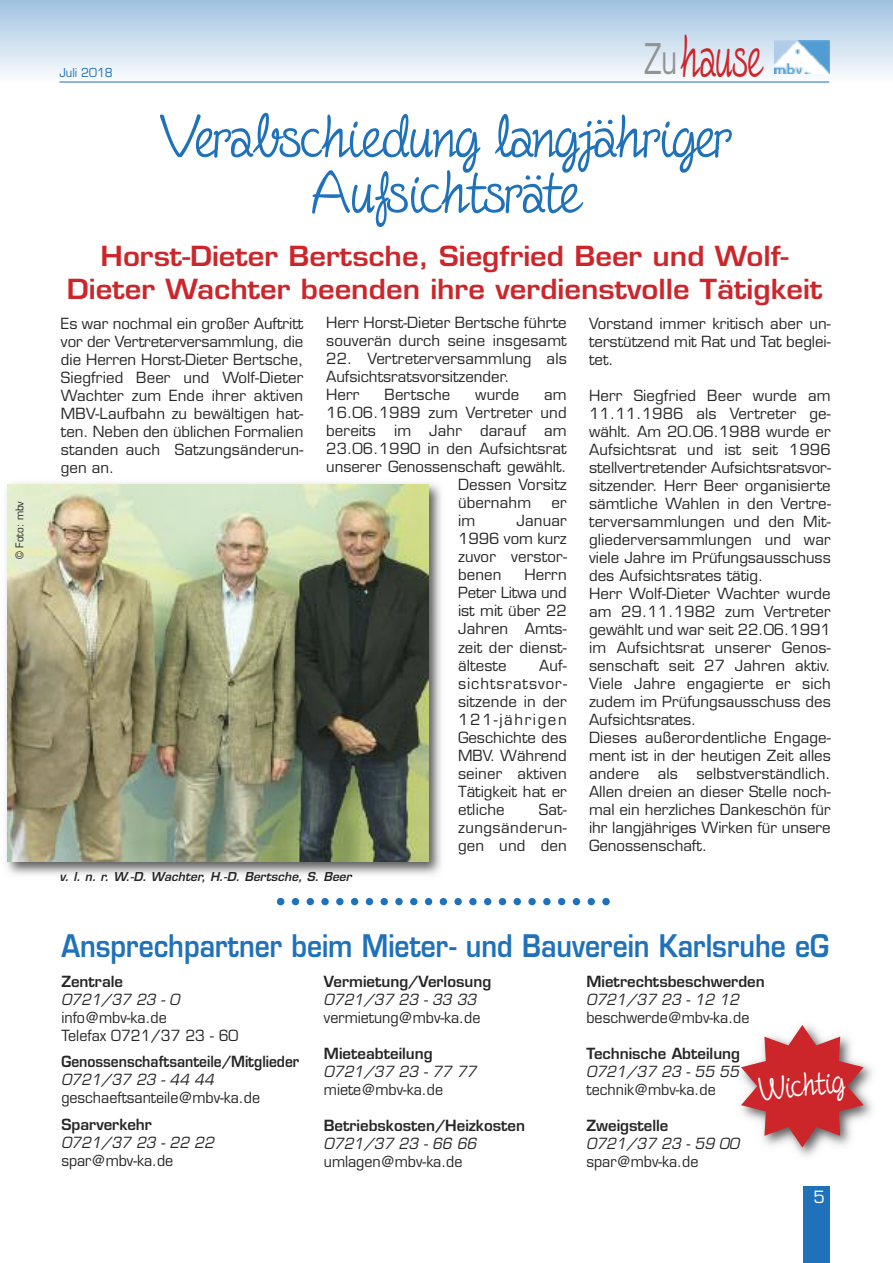
<style>
.page{position:relative;width:893px;height:1263px;background:#fff}
.page>*{position:absolute;margin:0;border:0;box-sizing:border-box;transform-origin:0 0}
.t1{font:66.6px/55.5px "Fineliner Script";color:#1f71b9;text-align:center}
.t2{font:66.3px "Fineliner Script";color:#cc262b;scale:.7 1}
.t3{font:36.9px "Fineliner Script";color:#fff;scale:.95 1}
.t4{font:600 30.3px "Eurostile";color:#1f71b9;scale:.87 1}
.t5{font:600 27px/33px "Eurostile";color:#cc262b;text-align:center;scale:1.08 1}
.t6{font:16.5px "Eurostile";color:#fff}
.t7{font:15px/18px "Eurostile";letter-spacing:.005em;color:#272627;text-align:justify}
.t8{font:15px/18px "Eurostile";letter-spacing:.005em;color:#272627;scale:.95 1}
.t9{font:600 15px "Eurostile";color:#272627}
.t10{font:italic 15px "Eurostile";letter-spacing:.005em;color:#272627;scale:.95 1}
.t11{font:600 15px "Eurostile";color:#272627;scale:.92 1}
.t12{font:italic 600 12px "Eurostile";letter-spacing:.005em;color:#272627}
.t13{font:12px "Eurostile";color:#1f71b9;scale:.95 1}
.t14{font:10.5px "Eurostile";color:#272627;scale:.95 1}
.s1{font-family:"Eurostile";font-size:41.25px;color:#939393}
</style>
<div class="page">
<div style="left:0;top:0;width:893px;height:82px;background:linear-gradient(to bottom,#9ec1e1,#fafcfe)"></div>
<img style="left:774px;top:41px;width:55px;height:32px">
<div style="left:803px;top:1186px;width:26px;height:77px;background:#1f71b9"></div>
<hr style="left:60px;top:82px;width:769px;height:1px;background:#1f71b9">
<img style="left:6px;top:483px;width:435px;height:392px">
<img style="left:7px;top:485px;width:421px;height:377px">
<img style="left:795px;top:1063px;width:77px;height:93px">
<svg style="left:741px;top:1025px;width:123px;height:122px"></svg>
<svg style="left:277px;top:898px;width:333px;height:7px"></svg>
<p class="t14" style="left:15px;top:559px;width:63px;rotate:-90deg">© Foto: mbv</p>
<p class="t13" style="left:60px;top:68px;width:58px">Juli 2018</p>
<h2 class="t2" style="left:644px;top:22px;width:170px"><span class="s1">Zu</span>hause</h2>
<h1 class="t1" style="left:159px;top:111px;width:575px">Verabschiedung langjähriger<br>Aufsichtsräte</h1>
<h3 class="t5" style="left:67px;top:242px;width:701px">Horst-Dieter Bertsche, Siegfried Beer und Wolf-<br>Dieter Wachter beenden ihre verdienstvolle Tätigkeit</h3>
<p class="t7" style="left:326px;top:315px;width:242px">Herr Horst-Dieter Bertsche führte souverän durch seine insgesamt</p>
<p class="t7" style="left:326px;top:351px;width:242px;text-align:left">22. Vertreterversammlung als<br>Aufsichtsratsvorsitzender.<br>Herr</p>
<p class="t7" style="left:589px;top:316px;width:243px">Vorstand immer kritisch aber un&shy;terstützend mit Rat und Tat beglei&shy;tet.</p>
<p class="t7" style="left:589px;top:388px;width:243px;text-align:left">Herr Siegfried Beer wurde am<br>11.11.1986 als Vertreter ge&shy;wählt. Am 20.06.1988 wurde er<br>Aufsichtsrat und ist seit 1996 stellvertretender Aufsichtsratsvor&shy;sitzender. Herr Beer organisierte sämtliche Wahlen in den Vertre&shy;terversammlungen und den Mit&shy;gliederversammlungen und war viele Jahre im Prüfungsausschuss des Aufsichtsrates tätig.<br>Herr Wolf-Dieter Wachter wurde am 29.11.1982 zum Vertreter gewählt und war seit 22.06.1991 im Aufsichtsrat unserer Genos&shy;senschaft seit 27 Jahren aktiv.<br>Viele Jahre engagierte er sich zudem im Prüfungsausschuss des<br>Aufsichtsrates.<br>Dieses außerordentliche Engage&shy;ment ist in der heutigen Zeit alles andere als selbstverständlich.<br>Allen dreien an dieser Stelle noch&shy;mal ein herzliches Dankeschön für ihr langjähriges Wirken für unsere<br>Genossenschaft.</p>
<p class="t7" style="left:61px;top:316px;width:244px">Es war nochmal ein großer Auftritt vor der Vertreterversammlung, die die Herren Horst-Dieter Bertsche, Siegfried Beer und Wolf-Dieter Wachter zum Ende ihrer aktiven MBV-Laufbahn zu bewältigen hat&shy;ten. Neben den üblichen Formalien standen auch Satzungsänderun&shy;gen an.</p>
<p class="t7" style="left:384px;top:387px;width:67px">Bertsche</p>
<p class="t7" style="left:475px;top:387px;width:46px">wurde</p>
<p class="t7" style="left:544px;top:387px;width:24px">am</p>
<p class="t7" style="left:326px;top:405px;width:242px">16.06.1989 zum Vertreter und</p>
<p class="t7" style="left:326px;top:423px;width:242px">bereits im Jahr darauf am</p>
<p class="t7" style="left:326px;top:441px;width:242px">23.06.1990 in den Aufsichtsrat</p>
<p class="t7" style="left:326px;top:459px;width:242px">unserer Genossenschaft gewählt.</p>
<p class="t7" style="left:458px;top:477px;width:110px">Dessen Vorsitz</p>
<p class="t7" style="left:458px;top:495px;width:75px">übernahm</p>
<p class="t7" style="left:551px;top:495px;width:17px">er</p>
<p class="t7" style="left:458px;top:513px;width:19px">im</p>
<p class="t7" style="left:458px;top:513px;width:111px;text-indent:58px">Januar 1996 vom kurz zuvor verstor&shy;benen</p>
<p class="t7" style="left:458px;top:567px;width:110px;text-indent:66px">Herrn Peter Litwa und ist mit über 22<br>Jahren Amts&shy;zeit der dienst&shy;älteste</p>
<p class="t7" style="left:458px;top:657px;width:111px;text-indent:81px">Auf&shy;sichtsratsvor&shy;sitzende in der 121-jährigen Geschichte des MBV. Während seiner aktiven Tätigkeit hat er etliche</p>
<p class="t7" style="left:458px;top:801px;width:110px;text-indent:81px">Sat&shy;zungsänderun&shy;gen und den</p>
<p class="t12" style="left:60px;top:872px;width:293px">v. l. n. r. W.-D. Wachter, H.-D. Bertsche, S. Beer</p>
<h3 class="t4" style="left:61px;top:934px;width:884px">Ansprechpartner beim Mieter- und Bauverein Karlsruhe eG</h3>
<p class="t9" style="left:61px;top:975px;width:63px">Zentrale</p>
<p class="t10" style="left:61px;top:993px;width:126px">0721/37 23 - 0</p>
<p class="t8" style="left:61px;top:1010px;width:188px">info@mbv-ka.de<br>Telefax 0721/37 23 - 60</p>
<p class="t11" style="left:61px;top:1056px;width:260px">Genossenschaftsanteile/Mitglieder</p>
<p class="t10" style="left:61px;top:1074px;width:162px">0721/37 23 - 44 44</p>
<p class="t8" style="left:61px;top:1090px;width:211px">geschaeftsanteile@mbv-ka.de</p>
<p class="t9" style="left:61px;top:1118px;width:92px">Sparverkehr</p>
<p class="t10" style="left:61px;top:1136px;width:162px">0721/37 23 - 22 22</p>
<p class="t8" style="left:61px;top:1153px;width:119px">spar@mbv-ka.de</p>
<p class="t9" style="left:324px;top:975px;width:169px">Vermietung/Verlosung</p>
<p class="t10" style="left:324px;top:993px;width:162px">0721/37 23 - 33 33</p>
<p class="t8" style="left:324px;top:1010px;width:166px">vermietung@mbv-ka.de</p>
<p class="t9" style="left:324px;top:1047px;width:110px">Mieteabteilung</p>
<p class="t10" style="left:324px;top:1065px;width:162px">0721/37 23 - 77 77</p>
<p class="t8" style="left:324px;top:1082px;width:127px">miete@mbv-ka.de</p>
<p class="t9" style="left:324px;top:1119px;width:203px">Betriebskosten/Heizkosten</p>
<p class="t10" style="left:324px;top:1137px;width:162px">0721/37 23 - 66 66</p>
<p class="t8" style="left:324px;top:1154px;width:147px">umlagen@mbv-ka.de</p>
<p class="t9" style="left:586px;top:975px;width:180px">Mietrechtsbeschwerden</p>
<p class="t10" style="left:586px;top:993px;width:162px">0721/37 23 - 12 12</p>
<p class="t8" style="left:586px;top:1010px;width:173px">beschwerde@mbv-ka.de</p>
<p class="t9" style="left:586px;top:1047px;width:155px">Technische Abteilung</p>
<p class="t10" style="left:586px;top:1065px;width:162px">0721/37 23 - 55 55</p>
<p class="t8" style="left:586px;top:1082px;width:138px">technik@mbv-ka.de</p>
<p class="t9" style="left:586px;top:1119px;width:83px">Zweigstelle</p>
<p class="t10" style="left:586px;top:1137px;width:162px">0721/37 23 - 59 00</p>
<p class="t8" style="left:586px;top:1154px;width:119px">spar@mbv-ka.de</p>
<h3 class="t3" style="left:757px;top:1070px;width:91px;rotate:-6deg">Wichtig</h3>
<p class="t6" style="left:813px;top:1190px;width:13px">5</p>
</div>
